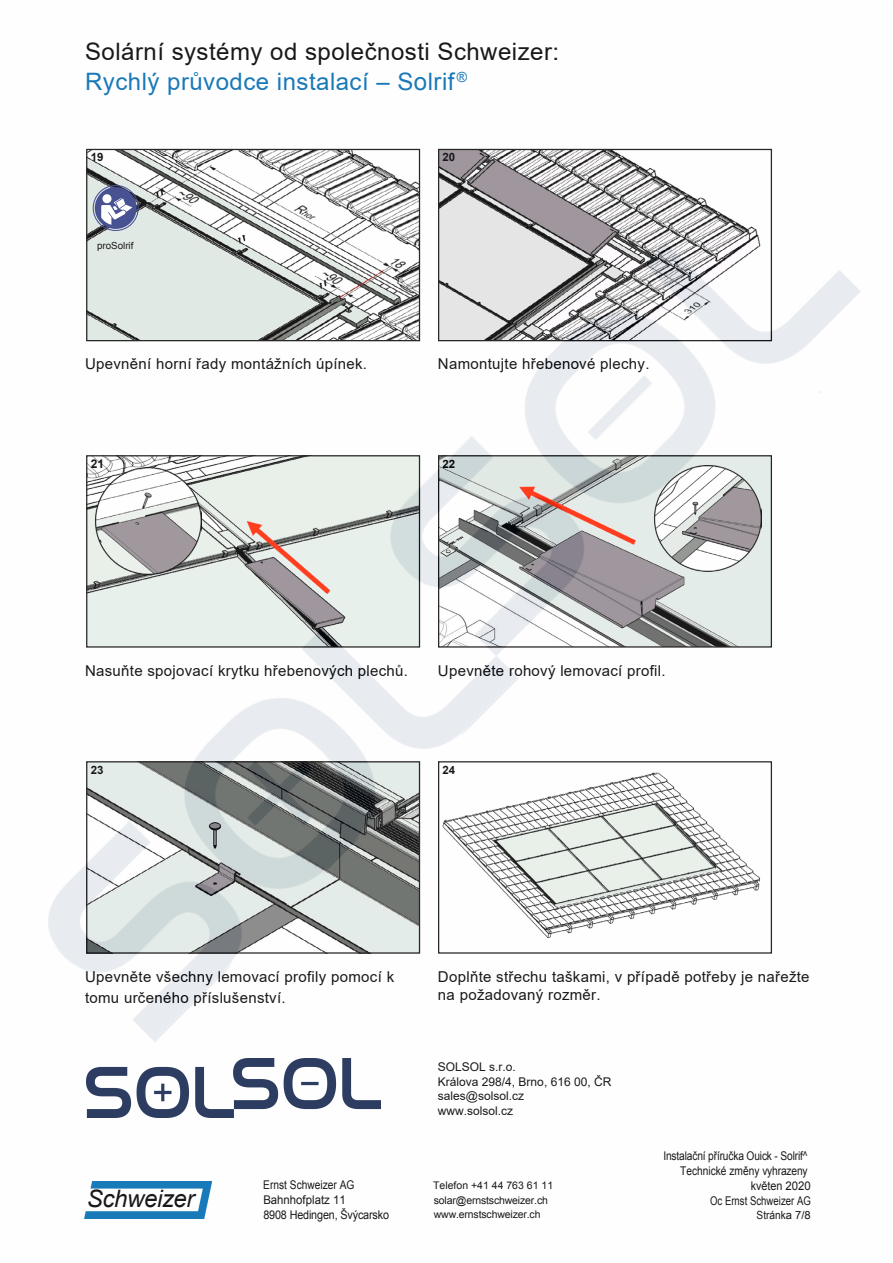
<style>
.page{position:relative;width:893px;height:1263px;background:#fff}
.page>*{position:absolute;margin:0;border:0;box-sizing:border-box;transform-origin:0 0}
.t1{font:24px/30px "Arial";letter-spacing:.02em;color:#000}
.t2{font:italic 24px "Arial";letter-spacing:-.015em;color:#000}
.t3{font:15px/21px "Arial";letter-spacing:.02em;color:#000}
.t4{font:15px "Arial";letter-spacing:.02em;color:#000}
.t5{font:12px/14.9px "Arial";color:#000;text-align:right;scale:.85 1}
.t6{font:12px/14.4px "Arial";color:#000}
.t7{font:700 12px "Arial";color:#000}
.t8{font:700 11.4px "Arial";color:#000}
.t9{font:11.25px "Arial";color:#000;scale:.9 1}
.t10{font:10.5px/14.7px "Arial";letter-spacing:-.015em;color:#000}
.t11{font:9.75px "Arial";color:#000}
.s1{color:#006bb1}
.s2{font-style:inherit}
</style>
<div class="page">
<img style="left:84px;top:148px;width:688px;height:1071px">
<img style="left:48px;top:168px;width:813px;height:874px">
<h1 class="t1" style="left:85px;top:36px;width:476px">Solární systémy od společnosti Schweizer:<br><span class="s1">Rychlý průvodce instalací</span> <span class="s1">– Solrif</span><sup>®</sup></h1>
<p class="t8" style="left:91px;top:150px;width:14px">19</p>
<p class="t8" style="left:443px;top:150px;width:14px">20</p>
<p class="t11" style="left:97px;top:239px;width:38px">proSolrif</p>
<p class="t4" style="left:85px;top:354px;width:284px">Upevnění horní řady montážních úpínek.</p>
<p class="t3" style="left:438px;top:353px;width:213px">Namontujte hřebenové plechy.</p>
<p class="t7" style="left:91px;top:456px;width:15px">21</p>
<p class="t8" style="left:443px;top:457px;width:14px">22</p>
<p class="t3" style="left:85px;top:660px;width:325px">Nasuňte spojovací krytku hřebenových plechů.</p>
<p class="t3" style="left:438px;top:660px;width:229px">Upevněte rohový lemovací profil.</p>
<p class="t8" style="left:91px;top:762px;width:14px">23</p>
<p class="t8" style="left:443px;top:762px;width:14px">24</p>
<p class="t3" style="left:85px;top:966px;width:311px">Upevněte všechny lemovací profily pomocí k tomu určeného příslušenství.</p>
<p class="t3" style="left:438px;top:967px;width:373px;line-height:18px">Doplňte střechu taškami, v případě potřeby je nařežte na požadovaný rozměr.</p>
<h1 class="t2" style="left:87px;top:1185px;width:109px">Schweizer</h1>
<p class="t6" style="left:438px;top:1060px;width:175px">SOLSOL s.r.o.<br>Králova 298/4, Brno, 616 00, ČR sales@solsol.cz<br>www.solsol.cz</p>
<p class="t5" style="left:263px;top:1178px;width:149px;text-align:left">Ernst Schweizer AG<br>Bahnhofplatz 11<br>8908 Hedingen, Švýcarsko</p>
<p class="t10" style="left:433px;top:1178px;width:121px">Telefon +41 44 763 61 11 solar@ernstschweizer.ch www.ernstschweizer.ch</p>
<p class="t5" style="left:663px;top:1148px;width:175px">Instalační příručka Ouick - Solrif^<br>Technické změny vyhrazeny květen 2020<br>Oc Ernst Schweizer AG</p>
<p class="t9" style="left:757px;top:1209px;width:62px">Stránka <span class="s2">7</span>/8</p>
</div>
